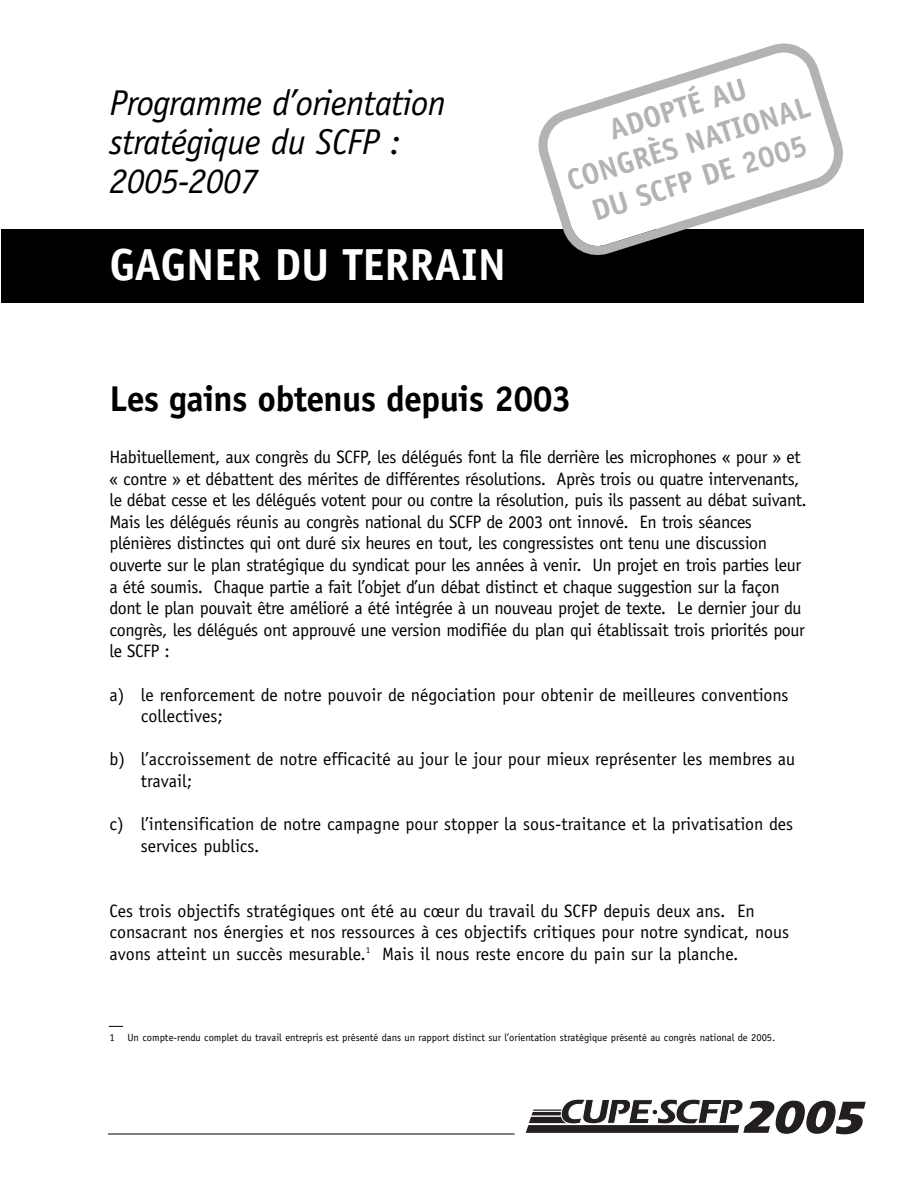
<style>
.page{position:relative;width:918px;height:1188px;background:#fff}
.page>*{position:absolute;margin:0;border:0;box-sizing:border-box;transform-origin:0 0}
.t1{font:700 45px "Officina Sans";color:#fff}
.t2{font:italic 36px/39px "Officina Sans";letter-spacing:-.02em;color:#000}
.t3{font:700 36px "Officina Sans";letter-spacing:-.02em;color:#000}
.t4{font:700 30px/36px "Officina Sans";color:#b3b3b3;text-align:center}
.t5{font:18px/21.6px "Officina Sans";letter-spacing:-.02em;color:#000}
.t6{font:18px/21.6px "Officina Sans";color:#000}
.t7{font:10.5px "Officina Sans";color:#000}
</style>
<div class="page">
<div style="left:1px;top:229px;width:863px;height:74px;background:#000"></div>
<hr style="left:108px;top:1134px;width:406px;height:1px;background:#000">
<svg style="left:526px;top:1099px;width:340px;height:35px"></svg>
<svg style="left:538px;top:43px;width:305px;height:213px"></svg>
<svg style="left:109px;top:1026px;width:14px;height:1px"></svg>
<h2 class="t2" style="left:110px;top:87px;width:338px">Programme d’orientation stratégique du SCFP :<br>2005-2007</h2>
<h3 class="t4" style="left:553px;top:131px;width:255px;rotate:-17deg">ADOPTÉ AU<br>CONGRÈS NATIONAL<br>DU SCFP DE 2005</h3>
<h1 class="t1" style="left:110px;top:247px;width:398px">GAGNER DU TERRAIN</h1>
<h2 class="t3" style="left:109px;top:385px;width:464px">Les gains obtenus depuis 2003</h2>
<p class="t5" style="left:109px;top:448px;width:699px">Habituellement, aux congrès du SCFP, les délégués font la file derrière les microphones « pour » et « contre » et débattent des mérites de différentes résolutions. Après trois ou quatre intervenants, le débat cesse et les délégués votent pour ou contre la résolution, puis ils passent au débat suivant.<br>Mais les délégués réunis au congrès national du SCFP de 2003 ont innové. En trois séances plénières distinctes qui ont duré six heures en tout, les congressistes ont tenu une discussion ouverte sur le plan stratégique du syndicat pour les années à venir. Un projet en trois parties leur a été soumis. Chaque partie a fait l’objet d’un débat distinct et chaque suggestion sur la façon dont le plan pouvait être amélioré a été intégrée à un nouveau projet de texte. Le dernier jour du congrès, les délégués ont approuvé une version modifiée du plan qui établissait trois priorités pour le SCFP :</p>
<p class="t6" style="left:141px;top:685px;width:649px;text-indent:-32px">a) le renforcement de notre pouvoir de négociation pour obtenir de meilleures conventions collectives;</p>
<p class="t6" style="left:141px;top:750px;width:656px;text-indent:-32px">b) l’accroissement de notre efficacité au jour le jour pour mieux représenter les membres au travail;</p>
<p class="t6" style="left:141px;top:815px;width:654px;text-indent:-32px">c) l’intensification de notre campagne pour stopper la sous-traitance et la privatisation des services publics.</p>
<p class="t6" style="left:109px;top:901px;width:681px">Ces trois objectifs stratégiques ont été au cœur du travail du SCFP depuis deux ans. En consacrant nos énergies et nos ressources à ces objectifs critiques pour notre syndicat, nous avons atteint un succès mesurable.<sup>1</sup> Mais il nous reste encore du pain sur la planche.</p>
<p class="t7" style="left:110px;top:1034px;width:667px">1 Un compte-rendu complet du travail entrepris est présenté dans un rapport distinct sur l’orientation stratégique présenté au congrès national de 2005.</p>
</div>
